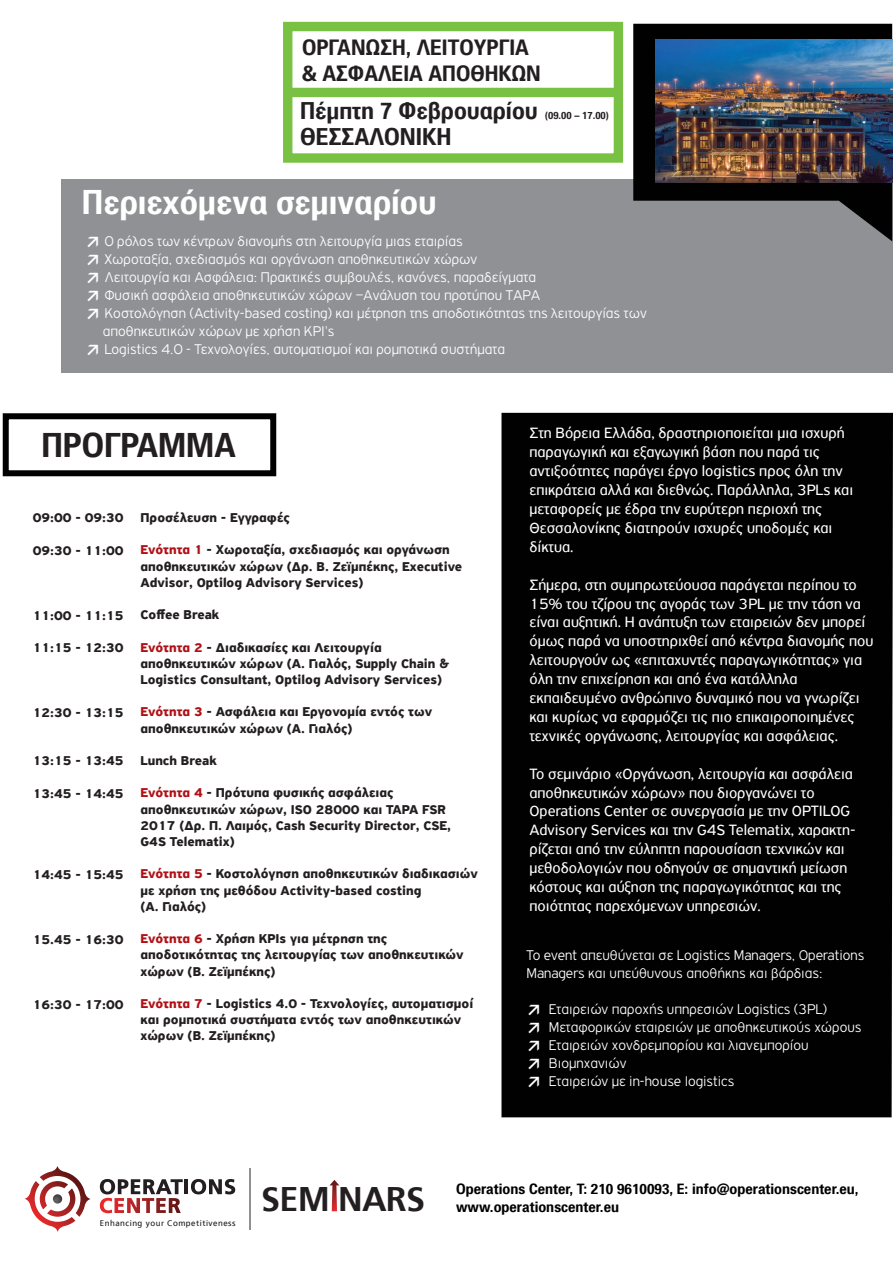
<style>
.page{position:relative;width:893px;height:1263px;background:#fff}
.page>*{position:absolute;margin:0;border:0;box-sizing:border-box;transform-origin:0 0}
.t1{font:700 34.05px "PF Catalog";letter-spacing:-.02em;color:#231f20}
.t2{font:700 33.45px "PF Paperback";color:#fff}
.t3{font:700 33.45px "PF Paperback";color:#231f20}
.t4{font:700 23.55px "PF Paperback";color:#231f20}
.t5{font:700 21.45px/25.8px "PF Paperback";color:#231f20}
.t6{font:15.75px/18.9px "PF Highway Sans Pro";color:#fff}
.t7{font:300 15px/18px "PF Highway Gothic";color:#fff}
.t8{font:700 14.4px/17.4px "PF Paperback";color:#010101}
.t9{font:700 13.5px/16.2px "PF Highway Sans Pro";color:#231f20}
.t10{font:700 10.2px "PF Paperback";color:#231f20}
.t11{font:8.25px "PF Catalog";letter-spacing:.06em;color:#231f20}
.s1{font-family:"DIN";font-weight:700}
.s2{color:#b11116}
</style>
<div class="page">
<div style="left:3px;top:413px;width:273px;height:63px;border:6px solid #010101"></div>
<div style="left:61px;top:179px;width:832px;height:194px;background:#8f9194"></div>
<div style="left:501px;top:413px;width:392px;height:704px;background:#010101"></div>
<div style="left:283px;top:22px;width:340px;height:141px;border:9px solid #78c143"></div>
<div style="left:288px;top:88px;width:330px;height:9px;background:#78c143"></div>
<svg style="left:633px;top:24px;width:259px;height:217px;fill:#010101"></svg>
<img style="left:655px;top:40px;width:237px;height:143px">
<hr style="left:185px;top:1179px;width:3px;height:15px;background:#231f20">
<svg style="left:191px;top:1179px;width:44px;height:15px"></svg>
<svg style="left:115px;top:1179px;width:68px;height:34px"></svg>
<img style="left:24px;top:1166px;width:90px;height:66px">
<hr style="left:249px;top:1168px;width:2px;height:61px;background:#8e9092">
<svg style="left:329px;top:1180px;width:10px;height:31px"></svg>
<h3 class="t5" style="left:302px;top:34px;width:240px">ΟΡΓΑΝΩΣΗ, ΛΕΙΤΟΥΡΓΙΑ &amp; ΑΣΦΑΛΕΙΑ ΑΠΟΘΗΚΩΝ</h3>
<h3 class="t4" style="left:300px;top:96px;width:239px">Πέµπτη 7 Φεβρουαρίου</h3>
<p class="t10" style="left:545px;top:109px;width:66px">(09.00 – 17.00)</p>
<h3 class="t4" style="left:300px;top:122px;width:153px">ΘΕΣΣΑΛΟΝΙΚΗ</h3>
<h2 class="t2" style="left:82px;top:181px;width:356px">Περιεχόµενα σεµιναρίου</h2>
<p class="t7" style="left:85px;top:233px;width:379px"><span class="s1">≥</span> Ο ρόλος των κέντρων διανοµής στη λειτουργία µιας εταιρίας</p>
<p class="t7" style="left:85px;top:251px;width:393px"><span class="s1">≥</span> Χωροταξία, σχεδιασµός και οργάνωση αποθηκευτικών χώρων</p>
<p class="t7" style="left:85px;top:269px;width:452px"><span class="s1">≥</span> Λειτουργία και Aσφάλεια: Πρακτικές συµβουλές, κανόνες, παραδείγµατα</p>
<p class="t7" style="left:85px;top:287px;width:456px"><span class="s1">≥</span> Φυσική ασφάλεια αποθηκευτικών χώρων –Ανάλυση του προτύπου TAPA</p>
<p class="t7" style="left:85px;top:305px;width:563px"><span class="s1">≥</span> Κοστολόγηση (Activity-based costing) και µέτρηση της αποδοτικότητας της λειτουργίας των</p>
<p class="t7" style="left:103px;top:323px;width:233px">αποθηκευτικών χώρων µε χρήση KPI's</p>
<p class="t7" style="left:85px;top:341px;width:421px"><span class="s1">≥</span> Logistics 4.0 - Τεχνολογίες, αυτοµατισµοί και ροµποτικά συστήµατα</p>
<h2 class="t3" style="left:41px;top:424px;width:196px">ΠΡΟΓΡΑΜΜΑ</h2>
<p class="t9" style="left:33px;top:510px;width:93px">09:00 - 09:30</p>
<p class="t9" style="left:33px;top:543px;width:93px">09:30 - 11:00</p>
<p class="t9" style="left:33px;top:607px;width:93px">11:00 - 11:15</p>
<p class="t9" style="left:33px;top:640px;width:93px">11:15 - 12:30</p>
<p class="t9" style="left:33px;top:705px;width:93px">12:30 - 13:15</p>
<p class="t9" style="left:33px;top:753px;width:93px">13:15 - 13:45</p>
<p class="t9" style="left:33px;top:786px;width:93px">13:45 - 14:45</p>
<p class="t9" style="left:33px;top:867px;width:93px">14:45 - 15:45</p>
<p class="t9" style="left:33px;top:931px;width:92px">15.45 - 16:30</p>
<p class="t9" style="left:33px;top:996px;width:93px">16:30 - 17:00</p>
<p class="t9" style="left:141px;top:510px;width:151px">Προσέλευση - Εγγραφές</p>
<p class="t9" style="left:141px;top:542px;width:323px"><span class="s2">Eνότητα 1</span> - Χωροταξία, σχεδιασµός και οργάνωση αποθηκευτικών χώρων (∆ρ. Β. Ζεϊµπέκης, Executive<br>Advisor, Optilog Advisory Services)</p>
<p class="t9" style="left:141px;top:607px;width:80px">Coffee Break</p>
<p class="t9" style="left:141px;top:639px;width:311px"><span class="s2">Ενότητα 2</span> - ∆ιαδικασίες και Λειτουργία αποθηκευτικών χώρων (Α. Γιαλός, Supply Chain &amp;<br>Logistics Consultant, Optilog Advisory Services)</p>
<p class="t9" style="left:141px;top:704px;width:293px"><span class="s2">Ενότητα 3</span> - Ασφάλεια και Εργονοµία εντός των αποθηκευτικών χώρων (Α. Γιαλός)</p>
<p class="t9" style="left:141px;top:753px;width:78px">Lunch Βreak</p>
<p class="t9" style="left:141px;top:785px;width:312px"><span class="s2">Ενότητα 4</span> - Πρότυπα φυσικής ασφάλειας αποθηκευτικών χώρων, ISO 28000 και TAPA FSR 2017 (∆ρ. Π. Λαιµός, Cash Security Director, CSE, G4S Telematix)</p>
<p class="t9" style="left:141px;top:866px;width:339px"><span class="s2">Ενότητα 5</span> - Κοστολόγηση αποθηκευτικών διαδικασιών µε χρήση της µεθόδου Activity-based costing<br>(Α. Γιαλός)</p>
<p class="t9" style="left:141px;top:931px;width:325px"><span class="s2">Ενότητα 6</span> - Χρήση KPIs για µέτρηση της αποδοτικότητας της λειτουργίας των αποθηκευτικών χώρων (Β. Ζεϊµπέκης)</p>
<p class="t9" style="left:141px;top:996px;width:334px"><span class="s2">Ενότητα 7</span> - Logistics 4.0 - Τεχνολογίες, αυτοµατισµοί και ροµποτικά συστήµατα εντός των αποθηκευτικών χώρων (Β. Ζεϊµπέκης)</p>
<p class="t6" style="left:529px;top:424px;width:325px">Στη Βόρεια Ελλάδα, δραστηριοποιείται µια ισχυρή παραγωγική και εξαγωγική βάση που παρά τις αντιξοότητες παράγει έργο logistics προς όλη την επικράτεια αλλά και διεθνώς. Παράλληλα, 3PLs και µεταφορείς µε έδρα την ευρύτερη περιοχή της Θεσσαλονίκης διατηρούν ισχυρές υποδοµές και δίκτυα.</p>
<p class="t6" style="left:529px;top:575px;width:345px">Σήµερα, στη συµπρωτεύουσα παράγεται περίπου το 15% του τζίρου της αγοράς των 3PL µε την τάση να είναι αυξητική. Η ανάπτυξη των εταιρειών δεν µπορεί όµως παρά να υποστηριχθεί από κέντρα διανοµής που λειτουργούν ως «επιταχυντές παραγωγικότητας» για όλη την επιχείρηση και από ένα κατάλληλα εκπαιδευµένο ανθρώπινο δυναµικό που να γνωρίζει και κυρίως να εφαρµόζει τις πιο επικαιροποιηµένες τεχνικές οργάνωσης, λειτουργίας και ασφάλειας.</p>
<p class="t6" style="left:529px;top:764px;width:328px">Το σεµινάριο «Οργάνωση, λειτουργία και ασφάλεια αποθηκευτικών χώρων» που διοργανώνει το Operations Center σε συνεργασία µε την OPTILOG Advisory Services και την G4S Telematix, χαρακτη&shy;ρίζεται από την εύληπτη παρουσίαση τεχνικών και µεθοδολογιών που οδηγούν σε σηµαντική µείωση κόστους και αύξηση της παραγωγικότητας και της ποιότητας παρεχόµενων υπηρεσιών.</p>
<p class="t7" style="left:526px;top:946px;width:339px">Το event απευθύνεται σε Logistics Managers, Operations<br>Managers και υπεύθυνους αποθήκης και βάρδιας:</p>
<p class="t7" style="left:526px;top:1000px;width:337px"><span class="s1">≥</span> Eταιρειών παροχής υπηρεσιών Logistics (3PL)<br><span class="s1">≥</span> Mεταφορικών εταιρειών µε αποθηκευτικούς χώρους <span class="s1">≥</span> Εταιρειών χονδρεµπορίου και λιανεµπορίου<br><span class="s1">≥</span> Βιοµηχανιών<br><span class="s1">≥</span> Εταιρειών µε in-house logistics</p>
<p class="t11" style="left:100px;top:1218px;width:137px">Enhancing your Competitiveness</p>
<h1 class="t1" style="left:261px;top:1179px;width:165px">SEM NARS</h1>
<p class="t8" style="left:456px;top:1180px;width:404px">Operations Center, T: 210 9610093, E: info@operationscenter.eu, www.operationscenter.eu</p>
</div>
